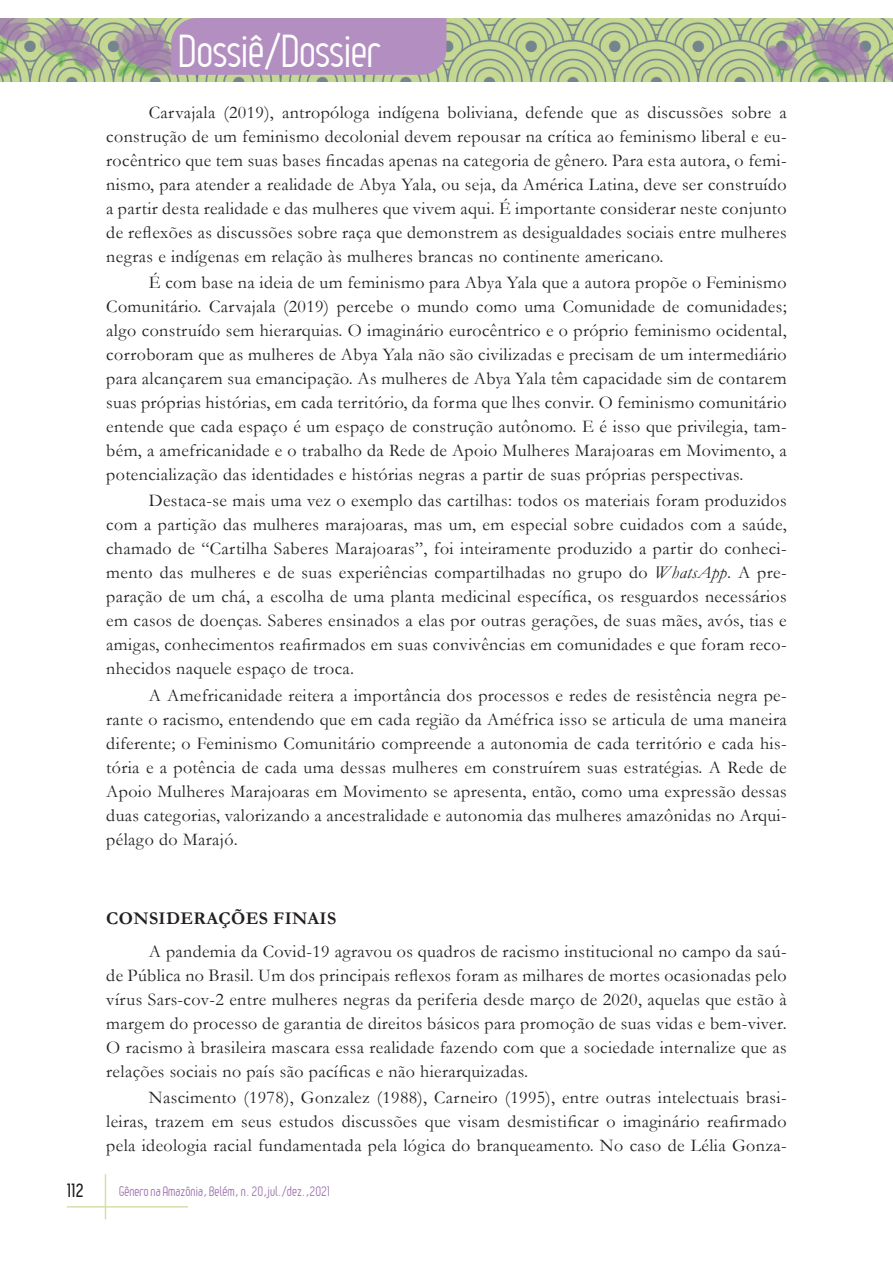
<style>
.page{position:relative;width:893px;height:1263px;background:#fff}
.page>*{position:absolute;margin:0;border:0;box-sizing:border-box;transform-origin:0 0}
.t1{font:45px "Leger";letter-spacing:-.01em;color:#fff}
.Texto{font:18px/24px "Garamond";letter-spacing:.02em;color:#231f20;text-align:justify}
.Texto-2{font:700 18px "Garamond";letter-spacing:.02em;color:#231f20}
.t2{font:700 18px "Leger";color:#231f20}
.t3{font:13.5px "Leger";color:#9f73af}
.s1{font-style:italic}
</style>
<div class="page">
<hr style="left:105px;top:1174px;width:1px;height:45px;background:#d2e0ac">
<hr style="left:67px;top:1206px;width:121px;height:1px;background:#d2e0ac">
<img style="left:0;top:18px;width:893px;height:64px">
<div style="left:171px;top:18px;width:275px;height:57px;background:#b28fc0"></div>
<h1 class="t1" style="left:179px;top:26px;width:203px">Dossiê/Dossier</h1>
<p class="Texto" style="left:106px;top:100px;width:682px;text-indent:43px">Carvajala (2019), antropóloga indígena boliviana, defende que as discussões sobre a construção de um feminismo decolonial devem repousar na crítica ao feminismo liberal e eu&shy;rocêntrico que tem suas bases fincadas apenas na categoria de gênero. Para esta autora, o femi&shy;nismo, para atender a realidade de Abya Yala, ou seja, da América Latina, deve ser construído a partir desta realidade e das mulheres que vivem aqui. É importante considerar neste conjunto de reflexões as discussões sobre raça que demonstrem as desigualdades sociais entre mulheres negras e indígenas em relação às mulheres brancas no continente americano.</p>
<p class="Texto" style="left:106px;top:270px;width:682px;text-indent:43px">É com base na ideia de um feminismo para Abya Yala que a autora propõe o Feminismo Comunitário. Carvajala (2019) percebe o mundo como uma Comunidade de comunidades; algo construído sem hierarquias. O imaginário eurocêntrico e o próprio feminismo ocidental, corroboram que as mulheres de Abya Yala não são civilizadas e precisam de um intermediário para alcançarem sua emancipação. As mulheres de Abya Yala têm capacidade sim de contarem suas próprias histórias, em cada território, da forma que lhes convir. O feminismo comunitário entende que cada espaço é um espaço de construção autônomo. E é isso que privilegia, tam&shy;bém, a amefricanidade e o trabalho da Rede de Apoio Mulheres Marajoaras em Movimento, a potencialização das identidades e histórias negras a partir de suas próprias perspectivas.</p>
<p class="Texto" style="left:106px;top:488px;width:682px;text-indent:43px">Destaca-se mais uma vez o exemplo das cartilhas: todos os materiais foram produzidos com a partição das mulheres marajoaras, mas um, em especial sobre cuidados com a saúde, chamado de “Cartilha Saberes Marajoaras”, foi inteiramente produzido a partir do conheci&shy;mento das mulheres e de suas experiências compartilhadas no grupo do <span class="s1">WhatsApp</span>. A pre&shy;paração de um chá, a escolha de uma planta medicinal específica, os resguardos necessários em casos de doenças. Saberes ensinados a elas por outras gerações, de suas mães, avós, tias e amigas, conhecimentos reafirmados em suas convivências em comunidades e que foram reco&shy;nhecidos naquele espaço de troca.</p>
<p class="Texto" style="left:106px;top:682px;width:682px;text-indent:43px">A Amefricanidade reitera a importância dos processos e redes de resistência negra pe&shy;rante o racismo, entendendo que em cada região da Améfrica isso se articula de uma maneira diferente; o Feminismo Comunitário compreende a autonomia de cada território e cada his&shy;tória e a potência de cada uma dessas mulheres em construírem suas estratégias. A Rede de Apoio Mulheres Marajoaras em Movimento se apresenta, então, como uma expressão dessas duas categorias, valorizando a ancestralidade e autonomia das mulheres amazônidas no Arqui&shy;pélago do Marajó.</p>
<p class="Texto-2" style="left:106px;top:906px;width:231px">CONSIDERAÇÕES FINAIS</p>
<p class="Texto" style="left:106px;top:939px;width:682px;text-indent:43px">A pandemia da Covid-19 agravou os quadros de racismo institucional no campo da saú&shy;de Pública no Brasil. Um dos principais reflexos foram as milhares de mortes ocasionadas pelo vírus Sars-cov-2 entre mulheres negras da periferia desde março de 2020, aquelas que estão à margem do processo de garantia de direitos básicos para promoção de suas vidas e bem-viver.<br>O racismo à brasileira mascara essa realidade fazendo com que a sociedade internalize que as relações sociais no país são pacíficas e não hierarquizadas.</p>
<p class="Texto" style="left:106px;top:1085px;width:682px;text-indent:43px">Nascimento (1978), Gonzalez (1988), Carneiro (1995), entre outras intelectuais brasi&shy;leiras, trazem em seus estudos discussões que visam desmistificar o imaginário reafirmado pela ideologia racial fundamentada pela lógica do branqueamento. No caso de Lélia Gonza-</p>
<p class="t2" style="left:67px;top:1180px;width:18px">112</p>
<p class="t3" style="left:119px;top:1183px;width:213px">Gênero na Amazônia, Belém, n. 20,jul./dez.,2021</p>
</div>
